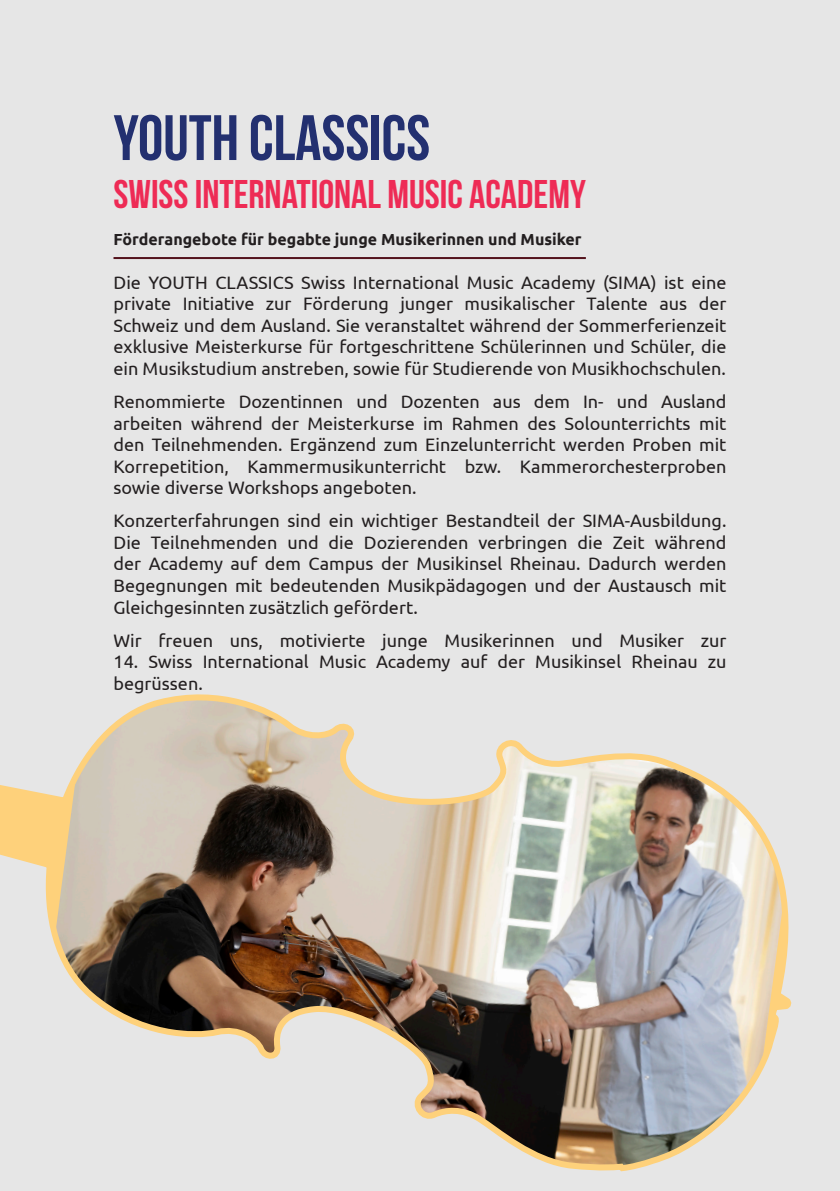
<style>
.page{position:relative;width:840px;height:1191px;background:#fff}
.page>*{position:absolute;margin:0;border:0;box-sizing:border-box;transform-origin:0 0}
.t1{font:700 64px "Bebas Neue";color:#233070}
.t2{font:700 40px "Bebas Neue";color:#ee2b55}
.t3{font:18px/21.6px "Ubuntu";color:#231f20;text-align:justify}
.t4{font:700 16px "Ubuntu";color:#231f20}
</style>
<div class="page">
<div style="left:0;top:0;width:839px;height:1191px;background:#e6e6e6"></div>
<hr style="left:113px;top:257px;width:472px;height:2px;background:#53121c">
<img style="left:0;top:694px;width:792px;height:478px">
<p class="t1" style="left:113px;top:103px;width:318px">YOUTH CLASSICS</p>
<p class="t2" style="left:113px;top:172px;width:473px">SWISS INTERNATIONAL MUSIC ACADEMY</p>
<p class="t4" style="left:113px;top:229px;width:469px">Förderangebote für begabte junge Musikerinnen und Musiker</p>
<p class="t3" style="left:113px;top:271px;width:614px">Die YOUTH CLASSICS Swiss International Music Academy (SIMA) ist eine private Initiative zur Förderung junger musikalischer Talente aus der Schweiz und dem Ausland. Sie veranstaltet während der Sommerferienzeit exklusive Meisterkurse für fortgeschrittene Schülerinnen und Schüler, die ein Musikstudium anstreben, sowie für Studierende von Musikhochschulen.</p>
<p class="t3" style="left:113px;top:390px;width:614px">Renommierte Dozentinnen und Dozenten aus dem In- und Ausland arbeiten während der Meisterkurse im Rahmen des Solounterrichts mit den Teilnehmenden. Ergänzend zum Einzelunterricht werden Proben mit Korrepetition, Kammermusikunterricht bzw. Kammerorchesterproben sowie diverse Workshops angeboten.</p>
<p class="t3" style="left:113px;top:509px;width:614px">Konzerterfahrungen sind ein wichtiger Bestandteil der SIMA-Ausbildung.<br>Die Teilnehmenden und die Dozierenden verbringen die Zeit während der Academy auf dem Campus der Musikinsel Rheinau. Dadurch werden Begegnungen mit bedeutenden Musikpädagogen und der Austausch mit Gleichgesinnten zusätzlich gefördert.</p>
<p class="t3" style="left:113px;top:629px;width:614px">Wir freuen uns, motivierte junge Musikerinnen und Musiker zur</p>
<p class="t3" style="left:113px;top:650px;width:614px">14. Swiss International Music Academy auf der Musikinsel Rheinau zu begrüssen.</p>
</div>
